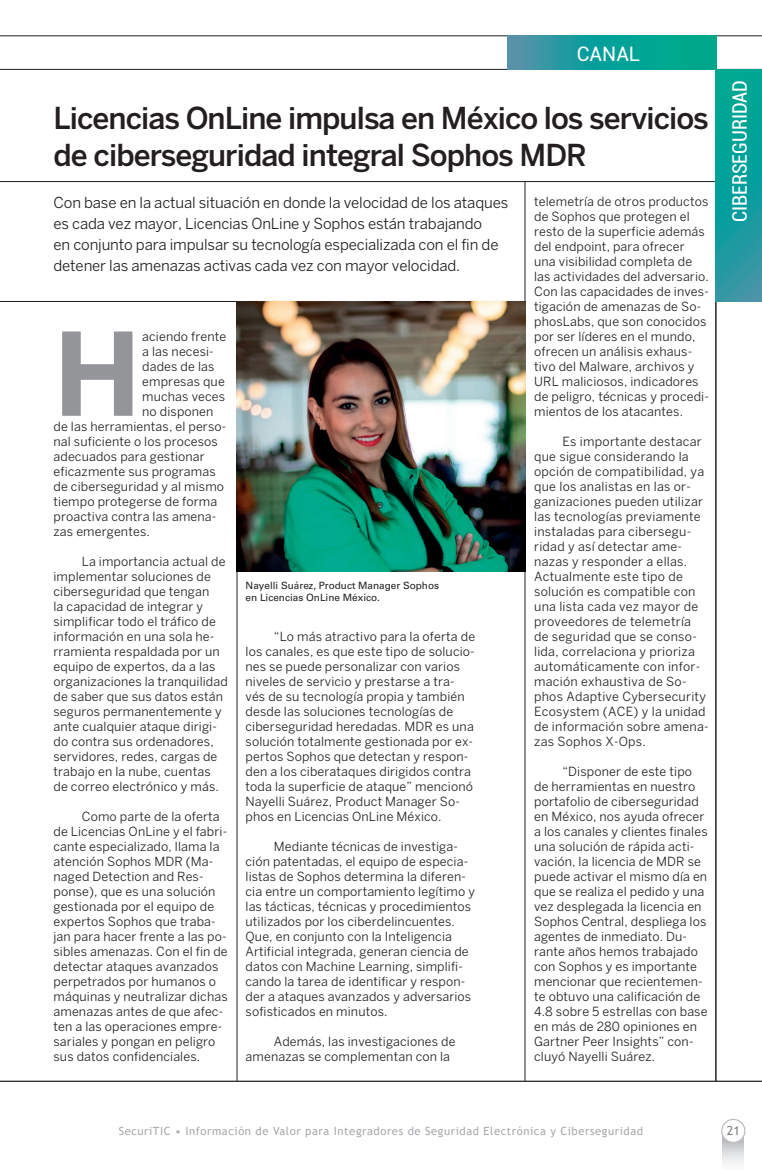
<style>
.page{position:relative;width:762px;height:1170px;background:#fff}
.page>*{position:absolute;margin:0;border:0;box-sizing:border-box;transform-origin:0 0}
.t1{font:700 113.88px "Benton Sans";color:#939598}
.t2{font:500 30px/37.5px "Benton Sans";letter-spacing:-.03em;color:#231f20}
.t3{font:condensed 20px "Roboto";color:#fff}
.t4{font:20px "Roboto";color:#fff}
.t5{font:15px/21.2px "Benton Sans";letter-spacing:-.01em;color:#231f20}
.t6{font:12.5px/15px "Benton Sans";letter-spacing:.01em;color:#231f20}
.t7{font:12.5px "Trebuchet MS";color:#808285}
.t8{font:11.25px "Trebuchet MS";letter-spacing:.05em;color:#a8a9ad}
.t9{font:10px/12px "Univers LT Std";color:#231f20}
</style>
<div class="page">
<hr style="left:0;top:69px;width:762px;height:1px;background:#231f20">
<hr style="left:0;top:301px;width:525px;height:1px;background:#231f20">
<hr style="left:0;top:181px;width:716px;height:1px;background:#231f20">
<hr style="left:0;top:36px;width:762px;height:1px;background:#231f20">
<hr style="left:0;top:1080px;width:762px;height:1px;background:#231f20">
<hr style="left:715px;top:70px;width:1px;height:1010px;background:#231f20">
<hr style="left:525px;top:181px;width:1px;height:899px;background:#231f20">
<hr style="left:237px;top:301px;width:1px;height:779px;background:#231f20">
<svg style="left:508px;top:36px;width:208px;height:33px;background:#149f98"></svg>
<svg style="left:716px;top:69px;width:45px;height:232px;background:#0f9f9b"></svg>
<img style="left:237px;top:301px;width:288px;height:270px">
<svg style="left:723px;top:1136px;width:21px;height:28px"></svg>
<div style="left:722px;top:1119px;width:23px;height:23px;background:#fff;border-radius:50%"></div>
<div style="left:721px;top:1118px;width:24px;height:24px;border:1px solid #bcbdc0;border-radius:50%"></div>
<h3 class="t4" style="left:577px;top:39px;width:65px">CANAL</h3>
<h2 class="t2" style="left:54px;top:98px;width:657px">Licencias OnLine impulsa en México los servicios de ciberseguridad integral Sophos MDR</h2>
<p class="t5" style="left:54px;top:191px;width:456px">Con base en la actual situación en donde la velocidad de los ataques es cada vez mayor, Licencias OnLine y Sophos están trabajando<br>en conjunto para impulsar su tecnología especializada con el fin de detener las amenazas activas cada vez con mayor velocidad.</p>
<p class="t6" style="left:534px;top:193px;width:176px">telemetría de otros productos de Sophos que protegen el resto de la superficie además del endpoint, para ofrecer una visibilidad completa de las actividades del adversario.<br>Con las capacidades de inves&shy;tigación de amenazas de So&shy;phosLabs, que son conocidos por ser líderes en el mundo, ofrecen un análisis exhaus&shy;tivo del Malware, archivos y<br>URL maliciosos, indicadores de peligro, técnicas y procedi&shy;mientos de los atacantes.</p>
<p class="t6" style="left:534px;top:433px;width:176px;text-indent:28px">Es importante destacar que sigue considerando la opción de compatibilidad, ya que los analistas en las or&shy;ganizaciones pueden utilizar las tecnologías previamente instaladas para cibersegu&shy;ridad y así detectar ame&shy;nazas y responder a ellas.<br>Actualmente este tipo de solución es compatible con una lista cada vez mayor de proveedores de telemetría de seguridad que se conso&shy;lida, correlaciona y prioriza automáticamente con infor&shy;mación exhaustiva de So&shy;phos Adaptive Cybersecurity<br>Ecosystem (ACE) y la unidad de información sobre amena&shy;zas Sophos X-Ops.</p>
<p class="t6" style="left:534px;top:763px;width:175px;text-indent:28px">“Disponer de este tipo de herramientas en nuestro portafolio de ciberseguridad en México, nos ayuda ofrecer a los canales y clientes finales una solución de rápida acti&shy;vación, la licencia de MDR se puede activar el mismo día en que se realiza el pedido y una vez desplegada la licencia en<br>Sophos Central, despliega los agentes de inmediato. Du&shy;rante años hemos trabajado con Sophos y es importante mencionar que recientemen&shy;te obtuvo una calificación de<br>4.8 sobre 5 estrellas con base en más de 280 opiniones en<br>Gartner Peer Insights” con&shy;cluyó Nayelli Suárez.</p>
<h1 class="t1" style="left:54px;top:306px;width:89px">H</h1>
<p class="t6" style="left:142px;top:328px;width:86px">aciendo frente</p>
<p class="t6" style="left:142px;top:343px;width:73px">a las necesi-</p>
<p class="t6" style="left:142px;top:358px;width:74px">dades de las</p>
<p class="t6" style="left:142px;top:373px;width:84px">empresas que</p>
<p class="t6" style="left:142px;top:388px;width:84px">muchas veces</p>
<p class="t6" style="left:142px;top:403px;width:73px">no disponen</p>
<p class="t6" style="left:54px;top:418px;width:174px">de las herramientas, el perso-</p>
<p class="t6" style="left:54px;top:433px;width:166px">nal suficiente o los procesos</p>
<p class="t6" style="left:54px;top:448px;width:153px">adecuados para gestionar</p>
<p class="t6" style="left:54px;top:463px;width:164px">eficazmente sus programas</p>
<p class="t6" style="left:54px;top:478px;width:172px">de ciberseguridad y al mismo</p>
<p class="t6" style="left:54px;top:493px;width:165px">tiempo protegerse de forma</p>
<p class="t6" style="left:54px;top:508px;width:164px">proactiva contra las amena-</p>
<p class="t6" style="left:54px;top:523px;width:98px">zas emergentes.</p>
<p class="t6" style="left:54px;top:553px;width:176px;text-indent:28px">La importancia actual de implementar soluciones de ciberseguridad que tengan<br>la capacidad de integrar y simplificar todo el tráfico de información en una sola he&shy;rramienta respaldada por un equipo de expertos, da a las organizaciones la tranquilidad de saber que sus datos están seguros permanentemente y ante cualquier ataque dirigi&shy;do contra sus ordenadores, servidores, redes, cargas de trabajo en la nube, cuentas de correo electrónico y más.</p>
<p class="t6" style="left:54px;top:808px;width:176px;text-indent:28px">Como parte de la oferta de Licencias OnLine y el fabri&shy;cante especializado, llama la atención Sophos MDR (Ma&shy;naged Detection and Res&shy;ponse), que es una solución gestionada por el equipo de expertos Sophos que traba&shy;jan para hacer frente a las po&shy;sibles amenazas. Con el fin de detectar ataques avanzados perpetrados por humanos o máquinas y neutralizar dichas amenazas antes de que afec&shy;ten a las operaciones empre&shy;sariales y pongan en peligro sus datos confidenciales.</p>
<p class="t9" style="left:246px;top:579px;width:195px">Nayelli Suárez, Product Manager Sophos en Licencias OnLine México.</p>
<p class="t6" style="left:245px;top:628px;width:231px;text-indent:28px">“Lo más atractivo para la oferta de los canales, es que este tipo de solucio&shy;nes se puede personalizar con varios niveles de servicio y prestarse a tra&shy;vés de su tecnología propia y también desde las soluciones tecnologías de ciberseguridad heredadas. MDR es una solución totalmente gestionada por ex&shy;pertos Sophos que detectan y respon&shy;den a los ciberataques dirigidos contra toda la superficie de ataque” mencionó Nayelli Suárez, Product Manager So&shy;phos en Licencias OnLine México.</p>
<p class="t6" style="left:245px;top:838px;width:231px;text-indent:28px">Mediante técnicas de investiga&shy;ción patentadas, el equipo de especia&shy;listas de Sophos determina la diferen&shy;cia entre un comportamiento legítimo y las tácticas, técnicas y procedimientos utilizados por los ciberdelincuentes.<br>Que, en conjunto con la Inteligencia Artificial integrada, generan ciencia de datos con Machine Learning, simplifi&shy;cando la tarea de identificar y respon&shy;der a ataques avanzados y adversarios sofisticados en minutos.</p>
<p class="t6" style="left:245px;top:1033px;width:211px;text-indent:28px">Además, las investigaciones de amenazas se complementan con la</p>
<h3 class="t3" style="left:726px;top:222px;width:144px;rotate:-90deg">CIBERSEGURIDAD</h3>
<p class="t8" style="left:119px;top:1123px;width:526px">SecuriTIC • Información de Valor para Integradores de Seguridad Electrónica y Ciberseguridad</p>
<p class="t7" style="left:727px;top:1122px;width:15px">21</p>
</div>
